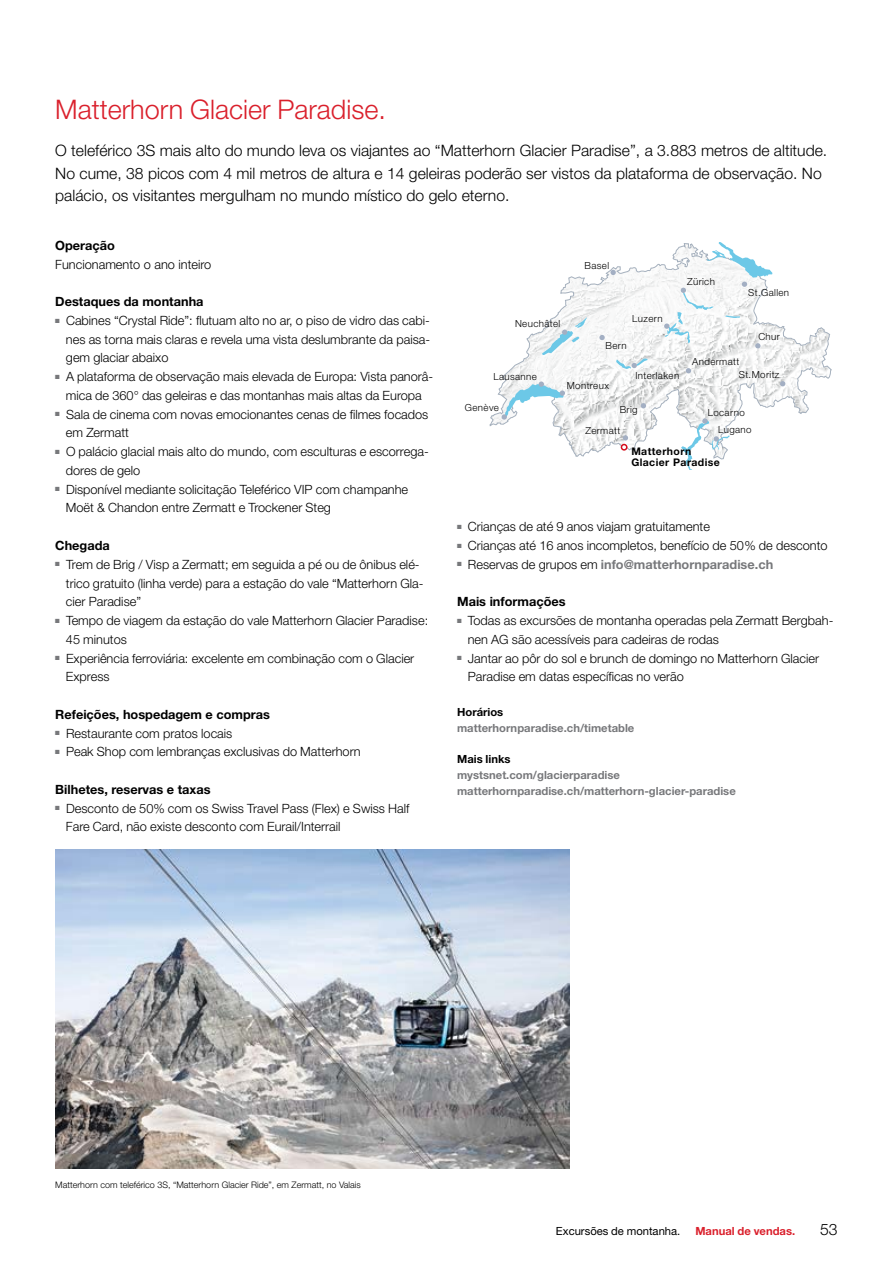
<style>
.page{position:relative;width:893px;height:1263px;background:#fff}
.page>*{position:absolute;margin:0;border:0;box-sizing:border-box;transform-origin:0 0}
.t1{font:300 27px "Helvetica Neue LT Pro";color:#da202c}
.t2{font:300 15.75px/22.5px "Helvetica Neue LT Pro";color:#000}
.t3{font:300 12.75px/18.8px "Helvetica Neue LT Pro";color:#000}
.t4{font:700 12.75px "Helvetica Neue LT Pro";color:#000}
.t5{font:700 12.75px "Helvetica Neue LT Pro";color:#77787b}
.t6{font:700 11.25px/15.8px "Helvetica Neue LT Pro";color:#77787b}
.t7{font:11.25px "Helvetica Neue LT Pro";color:#000}
.t8{font:700 11.25px "Helvetica Neue LT Pro";color:#000}
.t9{font:700 11.25px "Helvetica Neue LT Pro";color:#da202c}
.t10{font:700 10.5px/11.2px "Helvetica Neue LT Pro";letter-spacing:.04em;color:#000}
.t11{font:300 9.75px/17.4px "Helvetica Neue LT Pro";letter-spacing:.04em;color:#000}
.t12{font:300 9px "Helvetica Neue LT Pro";color:#000}
.s1{font-weight:300;color:#000}
</style>
<div class="page">
<svg style="left:490px;top:263px;width:342px;height:194px"></svg>
<svg style="left:780px;top:381px;width:5px;height:5px"></svg>
<svg style="left:542px;top:317px;width:45px;height:38px"></svg>
<svg style="left:681px;top:418px;width:49px;height:52px"></svg>
<svg style="left:616px;top:358px;width:32px;height:11px"></svg>
<svg style="left:502px;top:381px;width:63px;height:39px"></svg>
<svg style="left:664px;top:242px;width:108px;height:106px"></svg>
<svg style="left:641px;top:403px;width:5px;height:5px"></svg>
<svg style="left:599px;top:335px;width:6px;height:5px"></svg>
<svg style="left:610px;top:270px;width:6px;height:5px"></svg>
<svg style="left:686px;top:368px;width:5px;height:5px"></svg>
<svg style="left:621px;top:435px;width:7px;height:15px"></svg>
<div style="left:621px;top:444px;width:6px;height:7px;border:2px solid #d50c1b;border-radius:50%"></div>
<img style="left:55px;top:850px;width:515px;height:319px">
<h1 class="t1" style="left:55px;top:93px;width:332px">Matterhorn Glacier Paradise.</h1>
<p class="t2" style="left:55px;top:139px;width:773px">O teleférico 3S mais alto do mundo leva os viajantes ao “Matterhorn Glacier Paradise”, a 3.883 metros de altitude.<br>No cume, 38 picos com 4 mil metros de altura e 14 geleiras poderão ser vistos da plataforma de observação. No palácio, os visitantes mergulham no mundo místico do gelo eterno.</p>
<p class="t4" style="left:55px;top:237px;width:61px">Operação</p>
<p class="t3" style="left:55px;top:255px;width:158px">Funcionamento o ano inteiro</p>
<p class="t4" style="left:55px;top:294px;width:150px">Destaques da montanha</p>
<p class="t3" style="left:66px;top:311px;width:366px;text-align:justify;text-indent:-11px"><sup>■</sup> Cabines “Crystal Ride”: flutuam alto no ar, o piso de vidro das cabi&shy;nes as torna mais claras e revela uma vista deslumbrante da paisa&shy;gem glaciar abaixo</p>
<p class="t3" style="left:55px;top:367px;width:379px;text-align:center"><sup>■</sup> A plataforma de observação mais elevada de Europa: Vista panorâ- mica de 360° das geleiras e das montanhas mais altas da Europa</p>
<p class="t3" style="left:66px;top:404px;width:364px;text-indent:-11px"><sup>■</sup> Sala de cinema com novas emocionantes cenas de filmes focados em Zermatt</p>
<p class="t3" style="left:66px;top:442px;width:364px;text-indent:-11px"><sup>■</sup> O palácio glacial mais alto do mundo, com esculturas e escorrega&shy;dores de gelo</p>
<p class="t3" style="left:66px;top:479px;width:344px;text-indent:-11px"><sup>■</sup> Disponível mediante solicitação Teleférico VIP com champanhe<br>Moët &amp; Chandon entre Zermatt e Trockener Steg</p>
<p class="t4" style="left:55px;top:537px;width:56px">Chegada</p>
<p class="t3" style="left:66px;top:554px;width:359px;text-indent:-11px"><sup>■</sup> Trem de Brig / Visp a Zermatt; em seguida a pé ou de ônibus elé&shy;trico gratuito (linha verde) para a estação do vale “Matterhorn Gla&shy;cier Paradise”</p>
<p class="t3" style="left:66px;top:611px;width:364px;text-indent:-11px"><sup>■</sup> Tempo de viagem da estação do vale Matterhorn Glacier Paradise:<br>45 minutos</p>
<p class="t3" style="left:66px;top:648px;width:350px;text-indent:-11px"><sup>■</sup> Experiência ferroviária: excelente em combinação com o Glacier<br>Express</p>
<p class="t4" style="left:55px;top:706px;width:216px">Refeições, hospedagem e compras</p>
<p class="t3" style="left:55px;top:723px;width:179px"><sup>■</sup> Restaurante com pratos locais</p>
<p class="t3" style="left:55px;top:742px;width:307px"><sup>■</sup> Peak Shop com lembranças exclusivas do Matterhorn</p>
<p class="t4" style="left:55px;top:781px;width:157px">Bilhetes, reservas e taxas</p>
<p class="t3" style="left:66px;top:798px;width:345px;text-indent:-11px"><sup>■</sup> Desconto de 50% com os Swiss Travel Pass (Flex) e Swiss Half<br>Fare Card, não existe desconto com Eurail/Interrail</p>
<p class="t11" style="left:584px;top:257px;width:26px">Basel</p>
<p class="t11" style="left:687px;top:273px;width:29px">Zürich</p>
<p class="t11" style="left:748px;top:283px;width:43px">St.Gallen</p>
<p class="t11" style="left:632px;top:310px;width:32px">Luzern</p>
<p class="t11" style="left:515px;top:315px;width:47px">Neuchâtel</p>
<p class="t11" style="left:758px;top:328px;width:23px">Chur</p>
<p class="t11" style="left:605px;top:337px;width:23px">Bern</p>
<p class="t11" style="left:692px;top:353px;width:49px">Andermatt</p>
<p class="t11" style="left:635px;top:367px;width:45px">Interlaken</p>
<p class="t11" style="left:739px;top:366px;width:42px">St.Moritz</p>
<p class="t11" style="left:493px;top:367px;width:45px">Lausanne</p>
<p class="t11" style="left:567px;top:376px;width:44px">Montreux</p>
<p class="t11" style="left:465px;top:399px;width:36px">Genève</p>
<p class="t11" style="left:620px;top:400px;width:19px">Brig</p>
<p class="t11" style="left:718px;top:404px;width:35px;text-indent:-10px">Locarno<br>Lugano</p>
<p class="t11" style="left:585px;top:422px;width:37px">Zermatt</p>
<p class="t10" style="left:631px;top:445px;width:90px">Matterhorn<br>Glacier Paradise</p>
<p class="t3" style="left:457px;top:517px;width:254px"><sup>■</sup> Crianças de até 9 anos viajam gratuitamente</p>
<p class="t3" style="left:457px;top:536px;width:372px"><sup>■</sup> Crianças até 16 anos incompletos, benefício de 50% de desconto</p>
<p class="t5" style="left:457px;top:556px;width:318px">■ <span class="s1">Reservas de grupos em</span> info@matterhornparadise.ch</p>
<p class="t4" style="left:457px;top:594px;width:110px">Mais informações</p>
<p class="t3" style="left:468px;top:611px;width:367px;text-indent:-11px"><sup>■</sup> Todas as excursões de montanha operadas pela Zermatt Bergbah&shy;nen AG são acessíveis para cadeiras de rodas</p>
<p class="t3" style="left:468px;top:648px;width:353px;text-indent:-11px"><sup>■</sup> Jantar ao pôr do sol e brunch de domingo no Matterhorn Glacier<br>Paradise em datas específicas no verão</p>
<p class="t8" style="left:457px;top:705px;width:48px">Horários</p>
<p class="t6" style="left:457px;top:719px;width:179px">matterhornparadise.ch/timetable</p>
<p class="t8" style="left:457px;top:752px;width:55px">Mais links</p>
<p class="t6" style="left:457px;top:766px;width:280px">mystsnet.com/glacierparadise matterhornparadise.ch/matterhorn-glacier-paradise</p>
<p class="t12" style="left:55px;top:1179px;width:307px">Matterhorn com teleférico 3S, “Matterhorn Glacier Ride”, em Zermatt, no Valais</p>
<p class="t7" style="left:556px;top:1224px;width:126px">Excursões de montanha.</p>
<p class="t9" style="left:695px;top:1224px;width:101px">Manual de vendas.</p>
<p class="t2" style="left:820px;top:1218px;width:19px">53</p>
</div>
